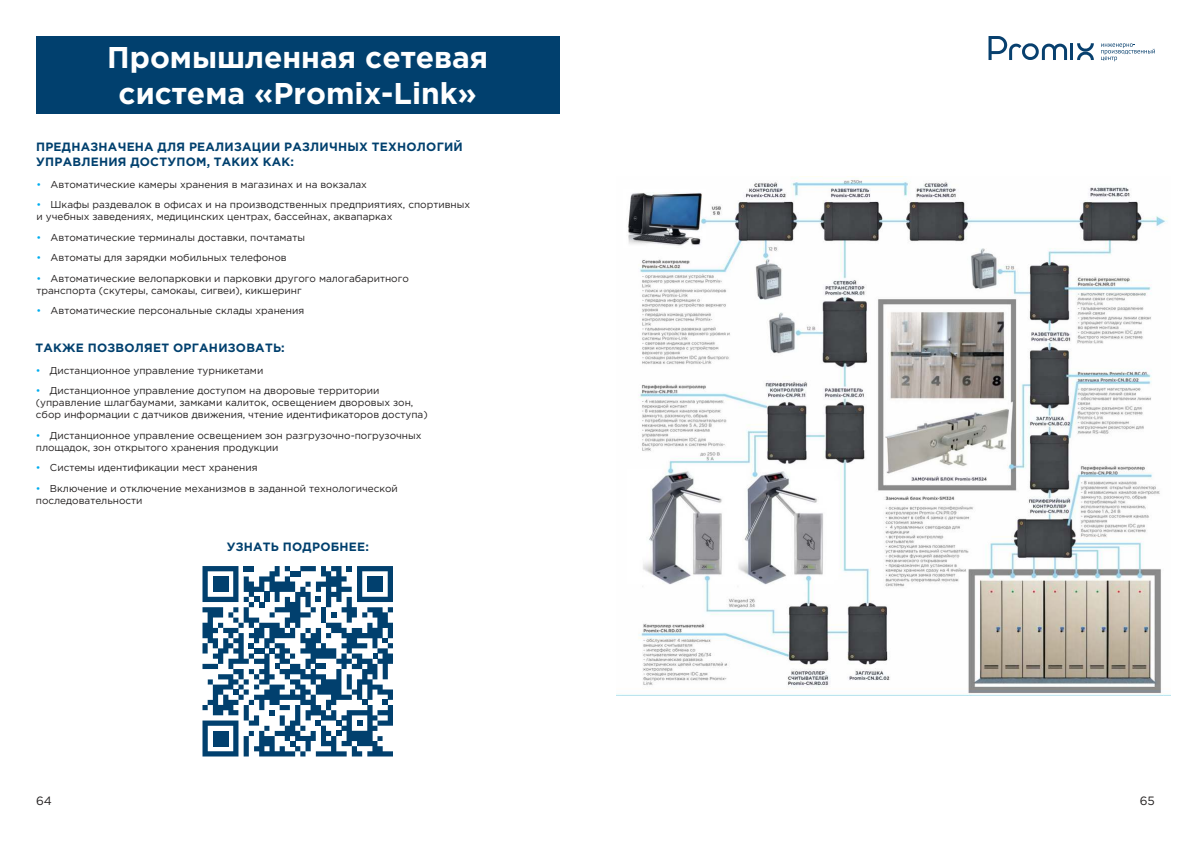
<style>
.page{position:relative;width:1191px;height:842px;background:#fff}
.page>*{position:absolute;margin:0;border:0;box-sizing:border-box;transform-origin:0 0}
.t1{font:700 30px/36px "Gotham Pro";color:#fff;text-align:center}
.t2{font:700 12px/14.4px "Gotham Pro";letter-spacing:.02em;color:#01406e}
.t3{font:12px "Gotham Pro";color:#221f1f}
.t4{font:10px/12px "Gotham Pro";color:#221f1f}
.s1{color:#00adef}
</style>
<div class="page">
<hr style="left:1070px;top:43px;width:3px;height:17px;background:#08406e">
<svg style="left:1077px;top:43px;width:16px;height:17px"></svg>
<svg style="left:1101px;top:43px;width:54px;height:18px"></svg>
<svg style="left:988px;top:36px;width:79px;height:24px"></svg>
<div style="left:36px;top:36px;width:523px;height:78px;background:#01406e"></div>
<img style="left:616px;top:176px;width:554px;height:520px">
<svg style="left:202px;top:566px;width:191px;height:190px"></svg>
<div style="left:316px;top:664px;width:10px;height:5px;background:#01406e"></div>
<h1 class="t1" style="left:107px;top:38px;width:382px">Промышленная сетевая система «Promix-Link»</h1>
<p class="t2" style="left:36px;top:140px;width:428px">ПРЕДНАЗНАЧЕНА ДЛЯ РЕАЛИЗАЦИИ РАЗЛИЧНЫХ ТЕХНОЛОГИЙ<br>УПРАВЛЕНИЯ ДОСТУПОМ, ТАКИХ КАК:</p>
<p class="t4" style="left:36px;top:178px;width:332px"><span class="s1">•</span> Автоматические камеры хранения в магазинах и на вокзалах</p>
<p class="t4" style="left:36px;top:199px;width:435px"><span class="s1">•</span> Шкафы раздевалок в офисах и на производственных предприятиях, спортивных и учебных заведениях, медицинских центрах, бассейнах, аквапарках</p>
<p class="t4" style="left:36px;top:231px;width:270px"><span class="s1">•</span> Автоматические терминалы доставки, почтаматы</p>
<p class="t4" style="left:36px;top:252px;width:252px"><span class="s1">•</span> Автоматы для зарядки мобильных телефонов</p>
<p class="t4" style="left:36px;top:272px;width:374px"><span class="s1">•</span> Автоматические велопарковки и парковки другого малогабаритного транспорта (скутеры, самокаы, сигвеи), кикшеринг</p>
<p class="t4" style="left:36px;top:305px;width:269px"><span class="s1">•</span> Автоматические персональные склады хранения</p>
<p class="t2" style="left:35px;top:340px;width:251px">ТАКЖЕ ПОЗВОЛЯЕТ ОРГАНИЗОВАТЬ:</p>
<p class="t4" style="left:36px;top:364px;width:229px"><span class="s1">•</span> Дистанционное управление турникетами</p>
<p class="t4" style="left:36px;top:385px;width:393px"><span class="s1">•</span> Дистанционное управление доступом на дворовые территории (управление шлагбаумами, замками калиток, освещением дворовых зон, сбор информации с датчиков движения, чтение идентификаторов доступа)</p>
<p class="t4" style="left:36px;top:429px;width:387px"><span class="s1">•</span> Дистанционное управление освещением зон разгрузочно-погрузочных площадок, зон открытого хранения продукции</p>
<p class="t4" style="left:36px;top:462px;width:223px"><span class="s1">•</span> Системы идентификации мест хранения</p>
<p class="t4" style="left:36px;top:482px;width:363px"><span class="s1">•</span> Включение и отключение механизмов в заданной технологической последовательности</p>
<p class="t2" style="left:227px;top:539px;width:144px">УЗНАТЬ ПОДРОБНЕЕ:</p>
<p class="t3" style="left:36px;top:794px;width:17px">64</p>
<p class="t3" style="left:1139px;top:794px;width:17px">65</p>
</div>
